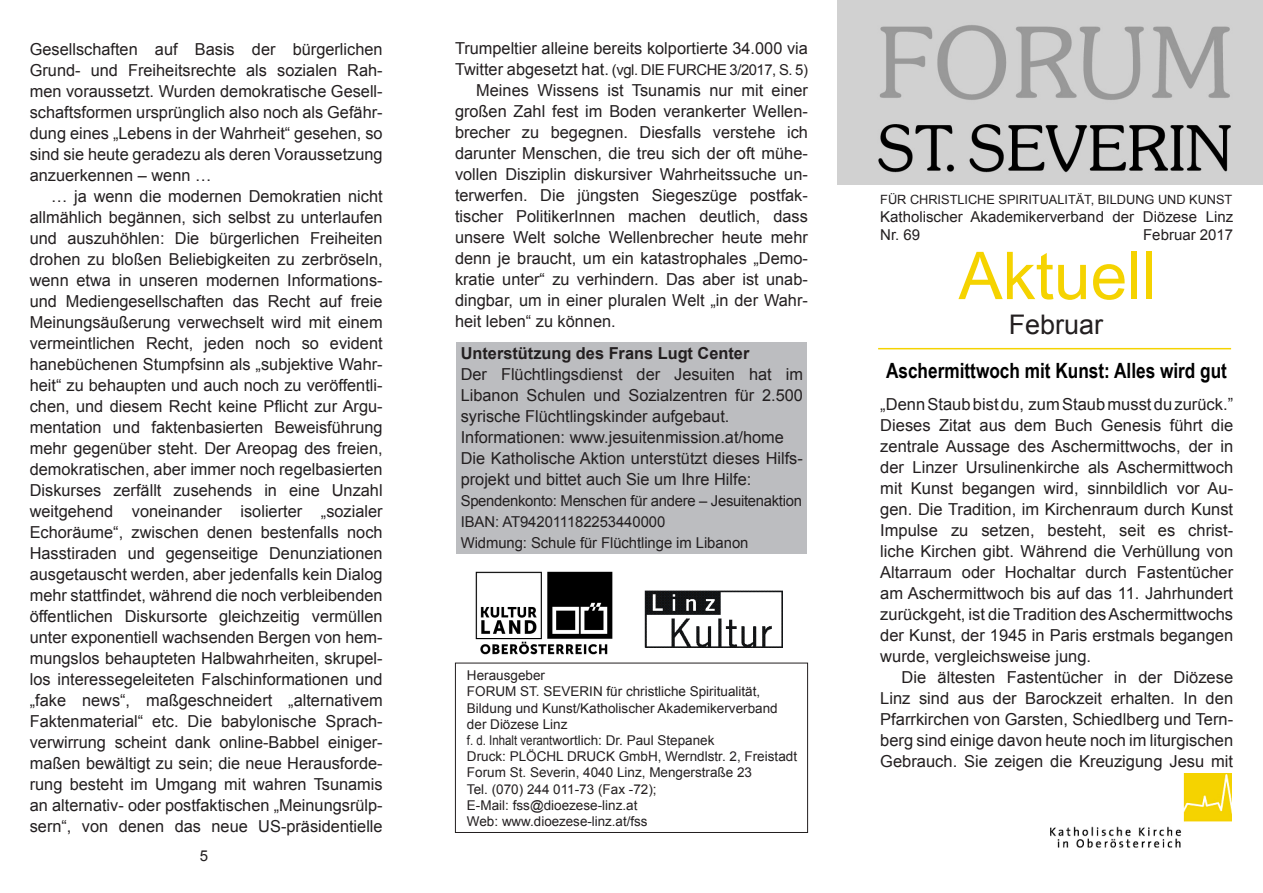
<style>
.page{position:relative;width:1263px;height:893px;background:#fff}
.page>*{position:absolute;margin:0;border:0;box-sizing:border-box;transform-origin:0 0}
.t1{font:66px "Arial";color:#f5d300}
.t2{font:27px "Arial";color:#231f20}
.t3{font:700 21px "Arial Narrow";color:#000}
.t4{font:16.5px/21px "Arial";color:#231f20;text-align:justify}
.t5{font:700 16.5px "Arial";color:#231f20}
.t6{font:15px "Arial";letter-spacing:-.005em;color:#231f20}
.t7{font:15px "Arial";letter-spacing:-.03em;color:#231f20}
.t8{font:13.5px "Arial";color:#231f20}
.t9{font:13.5px "Arial";color:#231f20;scale:.85 1}
.t10{font:12.75px "Arial";color:#231f20}
.s1{font-size:16.5px}
</style>
<div class="page">
<img style="left:837px;top:0;width:426px;height:184px">
<div style="left:455px;top:663px;width:353px;height:170px;border:1px solid #231f20"></div>
<img style="left:475px;top:571px;width:138px;height:84px">
<img style="left:644px;top:590px;width:138px;height:57px">
<img style="left:1050px;top:774px;width:181px;height:73px">
<hr style="left:878px;top:348px;width:353px;height:1px;background:#f5d300">
<div style="left:456px;top:342px;width:351px;height:211px;background:#bcbdc0"></div>
<p class="t4" style="left:30px;top:38px;width:354px">Gesellschaften auf Basis der bürgerlichen Grund- und Freiheitsrechte als sozialen Rah&shy;men voraussetzt. Wurden demokratische Gesell&shy;schaftsformen ursprünglich also noch als Gefähr&shy;dung eines „Lebens in der Wahrheit“ gesehen, so sind sie heute geradezu als deren Voraussetzung anzuerkennen – wenn …</p>
<p class="t4" style="left:30px;top:185px;width:354px;text-indent:21px">… ja wenn die modernen Demokratien nicht allmählich begännen, sich selbst zu unterlaufen und auszuhöhlen: Die bürgerlichen Freiheiten drohen zu bloßen Beliebigkeiten zu zerbröseln, wenn etwa in unseren modernen Informations&shy;und Mediengesellschaften das Recht auf freie Meinungsäußerung verwechselt wird mit einem vermeintlichen Recht, jeden noch so evident hanebüchenen Stumpfsinn als „subjektive Wahr&shy;heit“ zu behaupten und auch noch zu veröffentli&shy;chen, und diesem Recht keine Pflicht zur Argu&shy;mentation und faktenbasierten Beweisführung mehr gegenüber steht. Der Areopag des freien, demokratischen, aber immer noch regelbasierten Diskurses zerfällt zusehends in eine Unzahl weitgehend voneinander isolierter „sozialer Echoräume“, zwischen denen bestenfalls noch Hasstiraden und gegenseitige Denunziationen ausgetauscht werden, aber jedenfalls kein Dialog mehr stattfindet, während die noch verbleibenden öffentlichen Diskursorte gleichzeitig vermüllen unter exponentiell wachsenden Bergen von hem&shy;mungslos behaupteten Halbwahrheiten, skrupel&shy;los interessegeleiteten Falschinformationen und „fake news“, maßgeschneidert „alternativem Faktenmaterial“ etc. Die babylonische Sprach&shy;verwirrung scheint dank online-Babbel einiger&shy;maßen bewältigt zu sein; die neue Herausforde&shy;rung besteht im Umgang mit wahren Tsunamis an alternativ- oder postfaktischen „Meinungsrülp&shy;sern“, von denen das neue US-präsidentielle</p>
<p class="t6" style="left:200px;top:846px;width:10px">5</p>
<p class="t4" style="left:455px;top:38px;width:354px">Trumpeltier alleine bereits kolportierte 34.000 via</p>
<p class="t7" style="left:455px;top:60px;width:354px"><span class="s1">Twitter abgesetzt hat.</span> (vgl. DIE FURCHE 3/2017, S. 5)</p>
<p class="t4" style="left:455px;top:80px;width:354px;text-indent:21px">Meines Wissens ist Tsunamis nur mit einer großen Zahl fest im Boden verankerter Wellen&shy;brecher zu begegnen. Diesfalls verstehe ich darunter Menschen, die treu sich der oft mühe&shy;vollen Disziplin diskursiver Wahrheitssuche un&shy;terwerfen. Die jüngsten Siegeszüge postfak&shy;tischer PolitikerInnen machen deutlich, dass unsere Welt solche Wellenbrecher heute mehr denn je braucht, um ein katastrophales „Demo&shy;kratie unter“ zu verhindern. Das aber ist unab&shy;dingbar, um in einer pluralen Welt „in der Wahr&shy;heit leben“ zu können.</p>
<p class="t5" style="left:461px;top:342px;width:290px">Unterstützung des Frans Lugt Center</p>
<p class="t4" style="left:461px;top:363px;width:344px">Der Flüchtlingsdienst der Jesuiten hat im Libanon Schulen und Sozialzentren für 2.500 syrische Flüchtlingskinder aufgebaut.</p>
<p class="t4" style="left:461px;top:426px;width:325px">Informationen: www.jesuitenmission.at/home</p>
<p class="t4" style="left:461px;top:447px;width:344px">Die Katholische Aktion unterstützt dieses Hilfs&shy;projekt und bittet auch Sie um Ihre Hilfe:</p>
<p class="t6" style="left:461px;top:490px;width:343px">Spendenkonto: Menschen für andere – Jesuitenaktion</p>
<p class="t6" style="left:461px;top:511px;width:206px">IBAN: AT942011182253440000</p>
<p class="t6" style="left:461px;top:532px;width:289px">Widmung: Schule für Flüchtlinge im Libanon</p>
<p class="t8" style="left:467px;top:667px;width:80px">Herausgeber</p>
<p class="t8" style="left:467px;top:683px;width:295px">FORUM ST. SEVERIN für christliche Spiritualität,</p>
<p class="t8" style="left:467px;top:699px;width:312px">Bildung und Kunst/Katholischer Akademikerverband</p>
<p class="t8" style="left:467px;top:715px;width:102px">der Diözese Linz</p>
<p class="t9" style="left:467px;top:731px;width:293px">f. d. Inhalt verantwortlich: Dr. Paul Stepanek</p>
<p class="t8" style="left:467px;top:748px;width:332px">Druck: PLÖCHL DRUCK GmbH, Werndlstr. 2, Freistadt</p>
<p class="t8" style="left:467px;top:764px;width:287px">Forum St. Severin, 4040 Linz, Mengerstraße 23</p>
<p class="t8" style="left:467px;top:780px;width:191px">Tel. (070) 244 011-73 (Fax -72);</p>
<p class="t8" style="left:467px;top:796px;width:172px">E-Mail: fss@dioezese-linz.at</p>
<p class="t8" style="left:467px;top:813px;width:182px">Web: www.dioezese-linz.at/fss</p>
<p class="t10" style="left:880px;top:192px;width:354px">FÜR CHRISTLICHE SPIRITUALITÄT, BILDUNG UND KUNST</p>
<p class="t6" style="left:880px;top:207px;width:354px">Katholischer Akademikerverband der Diözese Linz</p>
<p class="t6" style="left:880px;top:225px;width:42px">Nr. 69</p>
<p class="t6" style="left:1143px;top:225px;width:92px">Februar 2017</p>
<p class="t1" style="left:958px;top:233px;width:200px">Aktuell</p>
<p class="t2" style="left:1009px;top:306px;width:96px">Februar</p>
<p class="t3" style="left:886px;top:355px;width:342px">Aschermittwoch mit Kunst: Alles wird gut</p>
<p class="t4" style="left:880px;top:394px;width:354px">„Denn Staub bist du, zum Staub musst du zurück.” Dieses Zitat aus dem Buch Genesis führt die zentrale Aussage des Aschermittwochs, der in der Linzer Ursulinenkirche als Aschermittwoch mit Kunst begangen wird, sinnbildlich vor Au&shy;gen. Die Tradition, im Kirchenraum durch Kunst Impulse zu setzen, besteht, seit es christ&shy;liche Kirchen gibt. Während die Verhüllung von Altarraum oder Hochaltar durch Fastentücher am Aschermittwoch bis auf das 11. Jahrhundert zurückgeht, ist die Tradition des Aschermittwochs der Kunst, der 1945 in Paris erstmals begangen wurde, vergleichsweise jung.</p>
<p class="t4" style="left:880px;top:667px;width:354px;text-indent:21px">Die ältesten Fastentücher in der Diözese Linz sind aus der Barockzeit erhalten. In den Pfarrkirchen von Garsten, Schiedlberg und Tern&shy;berg sind einige davon heute noch im liturgischen</p>
<p class="t4" style="left:880px;top:751px;width:354px">Gebrauch. Sie zeigen die Kreuzigung Jesu mit</p>
</div>
